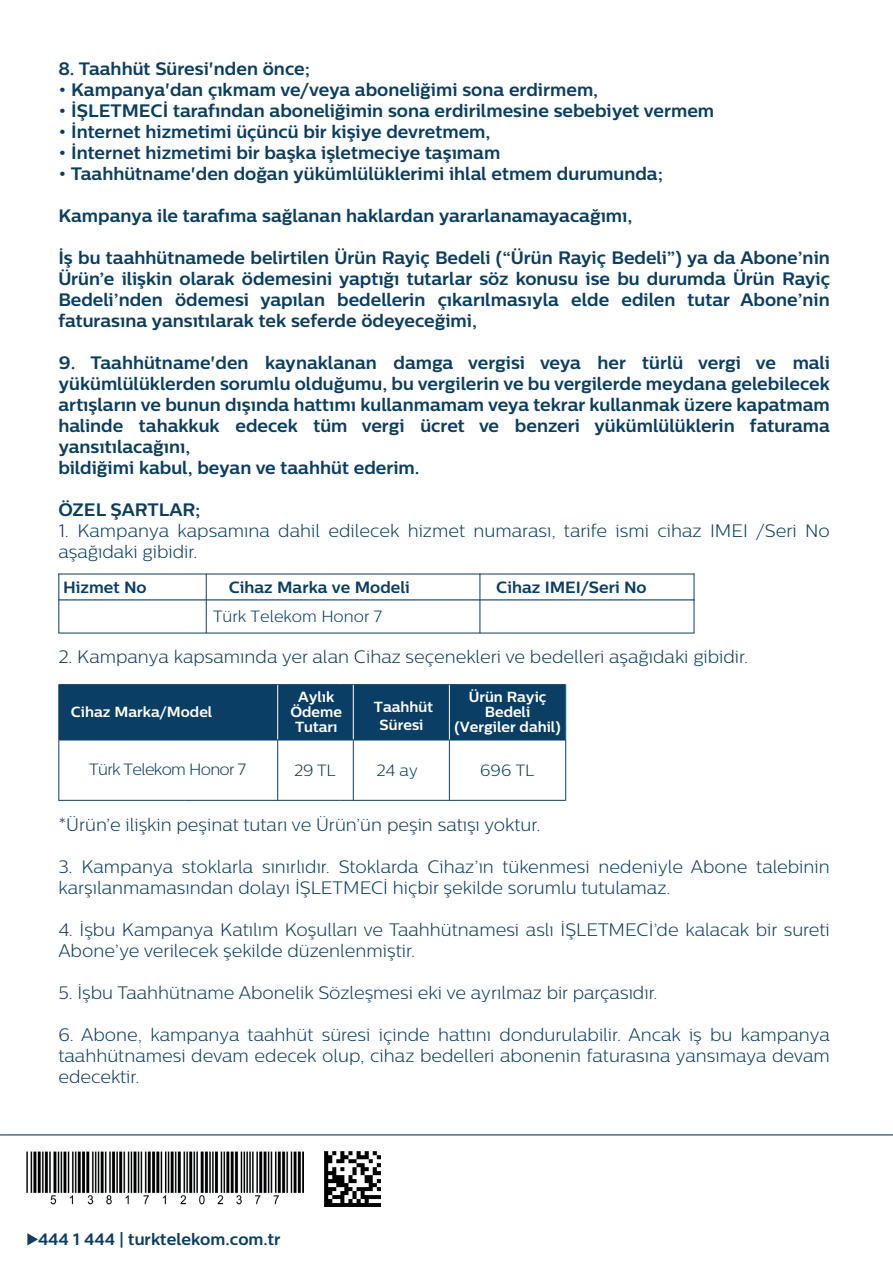
<style>
.page{position:relative;width:893px;height:1263px;background:#fff}
.page>*{position:absolute;margin:0;border:0;box-sizing:border-box;transform-origin:0 0}
.t1{font:700 18px/21px "Centrale Sans";color:#0b3e64;text-align:justify}
.t2{font:300 18px/21px "Centrale Sans";color:#0b3e64}
.t3{font:700 16.5px "Centrale Sans";color:#0b3e64}
.t4{font:700 16.35px "Centrale Sans";color:#0b3e64}
.t5{font:300 16.35px "Centrale Sans";color:#0b3e64}
.t6{font:300 16.35px "Centrale Sans";letter-spacing:-.04em;color:#0b3e64}
.t7{font:700 14.7px/14.5px "Centrale Sans";color:#fff;text-align:center}
</style>
<div class="page">
<hr style="left:59px;top:740px;width:1px;height:60px;background:#0b3e64">
<div style="left:59px;top:685px;width:506px;height:55px;background:#0b3e64"></div>
<hr style="left:277px;top:740px;width:1px;height:60px;background:#0b3e64">
<hr style="left:353px;top:740px;width:1px;height:60px;background:#0b3e64">
<hr style="left:449px;top:740px;width:1px;height:60px;background:#0b3e64">
<hr style="left:58px;top:800px;width:126px;height:1px;background:#0b3e64">
<hr style="left:184px;top:800px;width:157px;height:1px;background:#0b3e64">
<hr style="left:341px;top:800px;width:108px;height:1px;background:#0b3e64">
<hr style="left:449px;top:800px;width:117px;height:1px;background:#0b3e64">
<hr style="left:59px;top:684px;width:125px;height:1px;background:#0b3e64">
<hr style="left:59px;top:740px;width:125px;height:1px;background:#0b3e64">
<hr style="left:184px;top:684px;width:157px;height:1px;background:#0b3e64">
<hr style="left:277px;top:685px;width:1px;height:55px;background:#fff">
<hr style="left:184px;top:740px;width:157px;height:1px;background:#0b3e64">
<hr style="left:341px;top:684px;width:108px;height:1px;background:#0b3e64">
<hr style="left:353px;top:685px;width:1px;height:55px;background:#fff">
<hr style="left:341px;top:740px;width:108px;height:1px;background:#0b3e64">
<hr style="left:449px;top:684px;width:117px;height:1px;background:#0b3e64">
<hr style="left:449px;top:685px;width:1px;height:55px;background:#fff">
<hr style="left:449px;top:740px;width:117px;height:1px;background:#0b3e64">
<hr style="left:565px;top:685px;width:1px;height:115px;background:#0b3e64">
<hr style="left:58px;top:573px;width:636px;height:1px;background:#0b3e64">
<hr style="left:58px;top:573px;width:1px;height:60px;background:#0b3e64">
<hr style="left:206px;top:573px;width:1px;height:60px;background:#0b3e64">
<hr style="left:479px;top:573px;width:1px;height:60px;background:#0b3e64">
<hr style="left:694px;top:573px;width:1px;height:60px;background:#0b3e64">
<hr style="left:58px;top:599px;width:636px;height:1px;background:#0b3e64">
<hr style="left:58px;top:633px;width:636px;height:1px;background:#0b3e64">
<hr style="left:0;top:1135px;width:893px;height:1px;background:#0b3e64">
<svg style="left:27px;top:1233px;width:11px;height:12px"></svg>
<img style="left:27px;top:1151px;width:276px;height:54px">
<img style="left:325px;top:1152px;width:55px;height:55px">
<p class="t1" style="left:58px;top:58px;width:253px">8. Taahhüt Süresi'nden önce;</p>
<p class="t1" style="left:58px;top:79px;width:541px">• Kampanya'dan çıkmam ve/veya aboneliğimi sona erdirmem,</p>
<p class="t1" style="left:58px;top:100px;width:657px">• İŞLETMECİ tarafından aboneliğimin sona erdirilmesine sebebiyet vermem</p>
<p class="t1" style="left:58px;top:121px;width:434px">• İnternet hizmetimi üçüncü bir kişiye devretmem,</p>
<p class="t1" style="left:58px;top:142px;width:443px">• İnternet hizmetimi bir başka işletmeciye taşımam</p>
<p class="t1" style="left:58px;top:163px;width:606px">• Taahhütname'den doğan yükümlülüklerimi ihlal etmem durumunda;</p>
<p class="t1" style="left:58px;top:205px;width:576px">Kampanya ile tarafıma sağlanan haklardan yararlanamayacağımı,</p>
<p class="t1" style="left:58px;top:247px;width:773px">İş bu taahhütnamede belirtilen Ürün Rayiç Bedeli (“Ürün Rayiç Bedeli”) ya da Abone’nin Ürün’e ilişkin olarak ödemesini yaptığı tutarlar söz konusu ise bu durumda Ürün Rayiç Bedeli’nden ödemesi yapılan bedellerin çıkarılmasıyla elde edilen tutar Abone’nin faturasına yansıtılarak tek seferde ödeyeceğimi,</p>
<p class="t1" style="left:58px;top:352px;width:773px;text-align:left">9. Taahhütname'den kaynaklanan damga vergisi veya her türlü vergi ve mali yükümlülüklerden sorumlu olduğumu, bu vergilerin ve bu vergilerde meydana gelebilecek artışların ve bunun dışında hattımı kullanmamam veya tekrar kullanmak üzere kapatmam halinde tahakkuk edecek tüm vergi ücret ve benzeri yükümlülüklerin faturama yansıtılacağını,<br>bildiğimi kabul, beyan ve taahhüt ederim.</p>
<p class="t1" style="left:58px;top:499px;width:144px">ÖZEL ŞARTLAR;</p>
<p class="t2" style="left:58px;top:520px;width:773px">1. Kampanya kapsamına dahil edilecek hizmet numarası, tarife ismi cihaz IMEI /Seri No aşağıdaki gibidir.</p>
<p class="t4" style="left:63px;top:577px;width:85px">Hizmet No</p>
<p class="t4" style="left:229px;top:577px;width:183px">Cihaz Marka ve Modeli</p>
<p class="t4" style="left:496px;top:577px;width:152px">Cihaz IMEI/Seri No</p>
<p class="t5" style="left:213px;top:607px;width:171px">Türk Telekom Honor 7</p>
<p class="t2" style="left:58px;top:646px;width:691px">2. Kampanya kapsamında yer alan Cihaz seçenekleri ve bedelleri aşağıdaki gibidir.</p>
<p class="t7" style="left:71px;top:704px;width:143px">Cihaz Marka/Model</p>
<p class="t7" style="left:290px;top:690px;width:53px">Aylık<br>Ödeme<br>Tutarı</p>
<p class="t7" style="left:374px;top:698px;width:61px;line-height:17.5px">Taahhüt<br>Süresi</p>
<p class="t7" style="left:454px;top:690px;width:108px">Ürün Rayiç<br>Bedeli (Vergiler dahil)</p>
<p class="t6" style="left:89px;top:760px;width:158px">Türk Telekom Honor 7</p>
<p class="t5" style="left:294px;top:760px;width:43px">29 TL</p>
<p class="t5" style="left:376px;top:760px;width:43px">24 ay</p>
<p class="t5" style="left:480px;top:760px;width:56px">696 TL</p>
<p class="t2" style="left:58px;top:814px;width:484px">*Ürün’e ilişkin peşinat tutarı ve Ürün’ün peşin satışı yoktur.</p>
<p class="t2" style="left:58px;top:856px;width:773px">3. Kampanya stoklarla sınırlıdır. Stoklarda Cihaz’ın tükenmesi nedeniyle Abone talebinin karşılanmamasından dolayı İŞLETMECİ hiçbir şekilde sorumlu tutulamaz.</p>
<p class="t2" style="left:58px;top:919px;width:773px">4. İşbu Kampanya Katılım Koşulları ve Taahhütnamesi aslı İŞLETMECİ’de kalacak bir sureti<br>Abone’ye verilecek şekilde düzenlenmiştir.</p>
<p class="t2" style="left:58px;top:982px;width:601px">5. İşbu Taahhütname Abonelik Sözleşmesi eki ve ayrılmaz bir parçasıdır.</p>
<p class="t2" style="left:58px;top:1024px;width:773px;text-align:justify">6. Abone, kampanya taahhüt süresi içinde hattını dondurulabilir. Ancak iş bu kampanya taahhütnamesi devam edecek olup, cihaz bedelleri abonenin faturasına yansımaya devam edecektir.</p>
<p class="t3" style="left:38px;top:1229px;width:244px">444 1 444 | turktelekom.com.tr</p>
</div>
